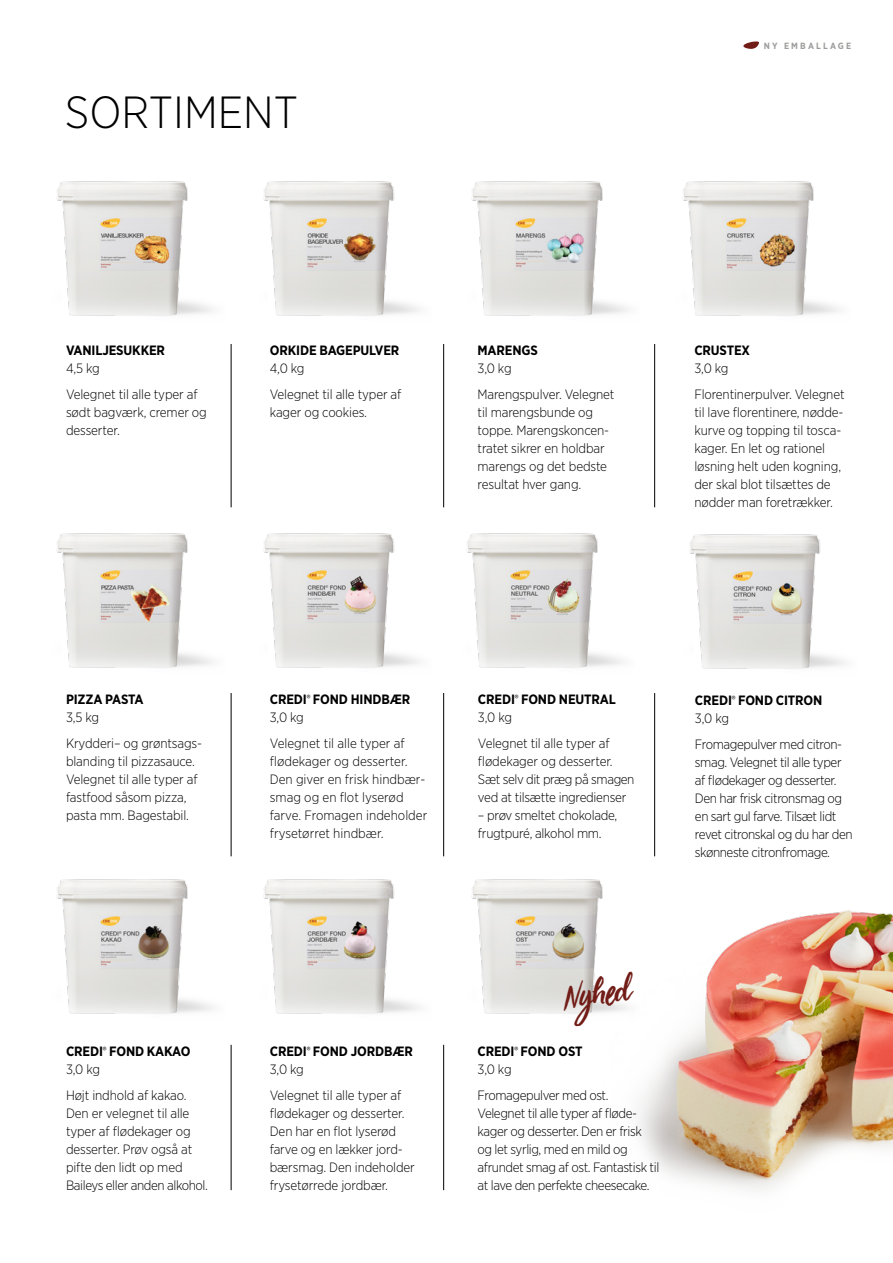
<style>
.page{position:relative;width:893px;height:1263px;background:#fff}
.page>*{position:absolute;margin:0;border:0;box-sizing:border-box;transform-origin:0 0}
.overskrift{font:300 45px "Gotham Narrow";color:#000}
.t1{font:38.1px "Viva Beautiful";color:#711c16}
.produkt_brødtekst{font:300 13.5px/18px "Gotham Narrow";letter-spacing:-.01em;color:#000}
.produkt_brødtekst-2{font:300 13.5px/18px "Gotham Narrow";letter-spacing:-.03em;color:#000}
.produkt_brødtekst-3{font:700 13.5px "Gotham Narrow";letter-spacing:-.01em;color:#000}
.t2{font:700 9px "Gotham Narrow";letter-spacing:.24em;color:#9d9d9c}
.s1{font-family:"Acumin Pro Cond";font-weight:300}
</style>
<div class="page">
<svg style="left:743px;top:41px;width:16px;height:8px"></svg>
<hr style="left:231px;top:344px;width:1px;height:163px;background:#000">
<hr style="left:231px;top:693px;width:1px;height:163px;background:#000">
<hr style="left:231px;top:1045px;width:1px;height:145px;background:#000">
<hr style="left:443px;top:344px;width:1px;height:163px;background:#000">
<hr style="left:443px;top:693px;width:1px;height:163px;background:#000">
<hr style="left:443px;top:1045px;width:1px;height:145px;background:#000">
<hr style="left:654px;top:344px;width:1px;height:163px;background:#000">
<hr style="left:654px;top:693px;width:1px;height:163px;background:#000">
<img style="left:639px;top:910px;width:254px;height:280px">
<img style="left:467px;top:533px;width:156px;height:135px">
<img style="left:57px;top:181px;width:156px;height:135px">
<img style="left:57px;top:533px;width:156px;height:135px">
<img style="left:57px;top:879px;width:156px;height:135px">
<img style="left:263px;top:181px;width:156px;height:135px">
<img style="left:263px;top:533px;width:156px;height:135px">
<img style="left:263px;top:879px;width:156px;height:135px">
<img style="left:472px;top:181px;width:156px;height:135px">
<img style="left:689px;top:534px;width:156px;height:135px">
<img style="left:472px;top:879px;width:168px;height:141px">
<img style="left:683px;top:181px;width:156px;height:135px">
<p class="overskrift" style="left:65px;top:84px;width:235px">SORTIMENT</p>
<p class="t2" style="left:764px;top:40px;width:89px">NY EMBALLAGE</p>
<p class="produkt_brødtekst-3" style="left:66px;top:341px;width:101px">VANILJESUKKER</p>
<p class="produkt_brødtekst" style="left:66px;top:359px;width:35px">4,5 kg</p>
<p class="produkt_brødtekst" style="left:66px;top:385px;width:142px">Velegnet til alle typer af sødt bagværk, cremer og desserter.</p>
<p class="produkt_brødtekst-3" style="left:270px;top:341px;width:131px">ORKIDE BAGEPULVER</p>
<p class="produkt_brødtekst" style="left:270px;top:359px;width:36px">4,0 kg</p>
<p class="produkt_brødtekst" style="left:270px;top:385px;width:133px">Velegnet til alle typer af kager og cookies.</p>
<p class="produkt_brødtekst-3" style="left:478px;top:341px;width:62px">MARENGS</p>
<p class="produkt_brødtekst" style="left:478px;top:359px;width:36px">3,0 kg</p>
<p class="produkt_brødtekst" style="left:478px;top:385px;width:138px">Marengspulver. Velegnet til marengsbunde og toppe. Marengskoncen&shy;tratet sikrer en holdbar marengs og det bedste resultat hver gang.</p>
<p class="produkt_brødtekst-3" style="left:694px;top:341px;width:57px">CRUSTEX</p>
<p class="produkt_brødtekst" style="left:694px;top:359px;width:36px">3,0 kg</p>
<p class="produkt_brødtekst" style="left:694px;top:385px;width:152px">Florentinerpulver. Velegnet til lave florentinere, nødde&shy;kurve og topping til tosca&shy;kager. En let og rationel løsning helt uden kogning, der skal blot tilsættes de nødder man foretrækker.</p>
<p class="produkt_brødtekst-3" style="left:66px;top:690px;width:79px">PIZZA PASTA</p>
<p class="produkt_brødtekst" style="left:66px;top:708px;width:35px">3,5 kg</p>
<p class="produkt_brødtekst" style="left:66px;top:734px;width:138px">Krydderi– og grøntsags&shy;blanding til pizzasauce.<br>Velegnet til alle typer af fastfood såsom pizza, pasta mm. Bagestabil.</p>
<p class="produkt_brødtekst-3" style="left:66px;top:1042px;width:126px">CREDI<span class="s1">®</span> FOND KAKAO</p>
<p class="produkt_brødtekst" style="left:66px;top:1059px;width:36px">3,0 kg</p>
<p class="produkt_brødtekst" style="left:66px;top:1086px;width:143px">Højt indhold af kakao.<br>Den er velegnet til alle typer af flødekager og desserter. Prøv også at pifte den lidt op med<br>Baileys eller anden alkohol.</p>
<p class="produkt_brødtekst-3" style="left:270px;top:690px;width:142px">CREDI<span class="s1">®</span> FOND HINDBÆR</p>
<p class="produkt_brødtekst" style="left:270px;top:708px;width:36px">3,0 kg</p>
<p class="produkt_brødtekst" style="left:270px;top:734px;width:139px">Velegnet til alle typer af flødekager og desserter.</p>
<p class="produkt_brødtekst" style="left:270px;top:770px;width:159px">Den giver en frisk hindbær&shy;smag og en flot lyserød farve. Fromagen indeholder frysetørret hindbær.</p>
<p class="produkt_brødtekst-3" style="left:270px;top:1042px;width:145px">CREDI<span class="s1">®</span> FOND JORDBÆR</p>
<p class="produkt_brødtekst" style="left:270px;top:1059px;width:36px">3,0 kg</p>
<p class="produkt_brødtekst" style="left:270px;top:1086px;width:147px">Velegnet til alle typer af flødekager og desserter.<br>Den har en flot lyserød farve og en lækker jord&shy;bærsmag. Den indeholder frysetørrede jordbær.</p>
<p class="produkt_brødtekst-3" style="left:478px;top:690px;width:139px">CREDI<span class="s1">®</span> FOND NEUTRAL</p>
<p class="produkt_brødtekst" style="left:478px;top:708px;width:36px">3,0 kg</p>
<p class="produkt_brødtekst" style="left:478px;top:734px;width:158px">Velegnet til alle typer af flødekager og desserter.<br>Sæt selv dit præg på smagen ved at tilsætte ingredienser</p>
<p class="produkt_brødtekst" style="left:478px;top:806px;width:141px">– prøv smeltet chokolade, frugtpuré, alkohol mm.</p>
<p class="produkt_brødtekst-3" style="left:695px;top:691px;width:129px">CREDI<span class="s1">®</span> FOND CITRON</p>
<p class="produkt_brødtekst" style="left:695px;top:708px;width:36px">3,0 kg</p>
<p class="produkt_brødtekst-2" style="left:695px;top:735px;width:159px">Fromagepulver med citron&shy;smag. Velegnet til alle typer af flødekager og desserter.<br>Den har frisk citronsmag og en sart gul farve. Tilsæt lidt revet citronskal og du har den skønneste citronfromage.</p>
<p class="t1" style="left:564px;top:970px;width:67px;rotate:-4deg">Nyhed</p>
<p class="produkt_brødtekst-3" style="left:478px;top:1042px;width:107px">CREDI<span class="s1">®</span> FOND OST</p>
<p class="produkt_brødtekst" style="left:478px;top:1059px;width:36px">3,0 kg</p>
<p class="produkt_brødtekst-2" style="left:478px;top:1086px;width:133px">Fromagepulver med ost.</p>
<p class="produkt_brødtekst-2" style="left:478px;top:1104px;width:183px">Velegnet til alle typer af fløde&shy;kager og desserter. Den er frisk og let syrlig, med en mild og afrundet smag af ost. Fantastisk til at lave den perfekte cheesecake.</p>
</div>
